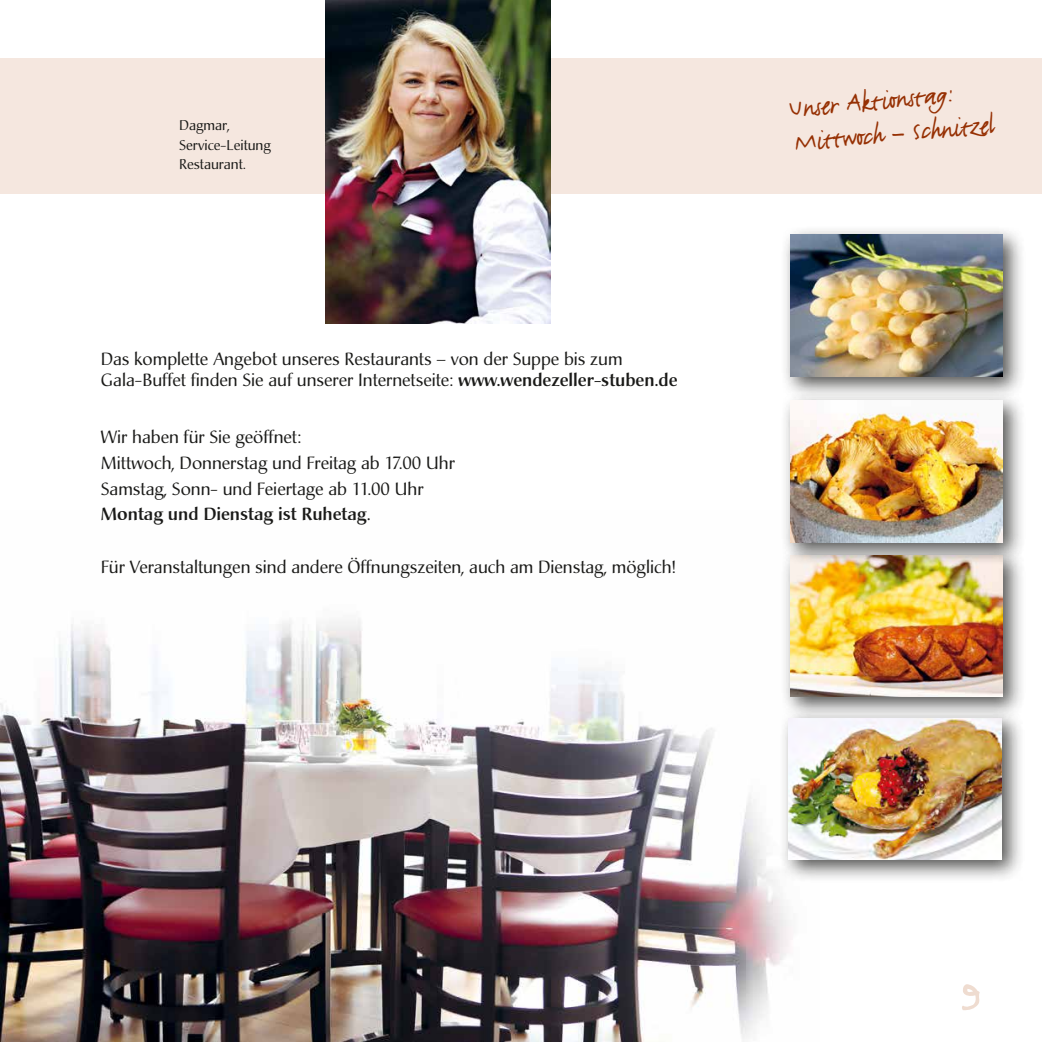
<style>
.page{position:relative;width:1042px;height:1042px;background:#fff}
.page>*{position:absolute;margin:0;border:0;box-sizing:border-box;transform-origin:0 0}
.t1{font:800 52.5px "FF Justlefthand";color:#efdcd0}
.t2{font:700 29.4px/33.9px "FF Justlefthand";color:#963003}
.t3{font:17.5px/26.1px "Christiana BQ";color:#1a1a18}
.t4{font:500 17.5px "Christiana";color:#1a1a18}
.t5{font:14px/19.2px "Christiana BQ";color:#1a1a18}
.s1{font-weight:500}
.s2{font-family:"Minion Pro";font-weight:400}
</style>
<div class="page">
<img style="left:0;top:619px;width:792px;height:423px">
<div style="left:0;top:58px;width:1042px;height:135px;background:#f5e7df"></div>
<div style="left:779px;top:708px;width:246px;height:175px;background:#1a1a18;opacity:.75"></div>
<img style="left:789px;top:720px;width:212px;height:139px">
<div style="left:780px;top:546px;width:246px;height:174px;background:#1a1a18;opacity:.75"></div>
<img style="left:790px;top:565px;width:212px;height:132px">
<div style="left:780px;top:391px;width:246px;height:174px;background:#1a1a18;opacity:.75"></div>
<img style="left:790px;top:401px;width:212px;height:141px">
<div style="left:780px;top:225px;width:246px;height:174px;background:#1a1a18;opacity:.75"></div>
<img style="left:790px;top:235px;width:212px;height:141px">
<img style="left:325px;top:0;width:226px;height:324px">
<img style="left:0;top:0;width:1px;height:667px">
<hr style="left:0;top:58px;width:1px;height:135px;background:#fff">
<p class="t5" style="left:179px;top:116px;width:93px">Dagmar,<br>Service-Leitung<br>Restaurant.</p>
<p class="t3" style="left:101px;top:348px;width:578px;line-height:21px">Das komplette Angebot unseres Restaurants – von der Suppe bis zum<br>Gala-Buffet finden Sie auf unserer Internetseite: <span class="s1">www.wendezeller-stuben.de</span></p>
<p class="t3" style="left:101px;top:424px;width:355px">Wir haben für Sie geöffnet:<br>Mittwoch, Donnerstag und Freitag ab 17.00 Uhr<br>Samstag, Sonn- und Feiertage ab 11.00 Uhr</p>
<p class="t4" style="left:101px;top:503px;width:271px">Montag und Dienstag ist Ruhetag<span class="s2">.</span></p>
<p class="t3" style="left:101px;top:554px;width:576px">Für Veranstaltungen sind andere Öffnungszeiten, auch am Dienstag, möglich!</p>
<h2 class="t2" style="left:787px;top:92px;width:204px;rotate:-5deg">Unser Aktionstag:<br>Mittwoch – Schnitzel</h2>
<h1 class="t1" style="left:960px;top:959px;width:22px">9</h1>
</div>
